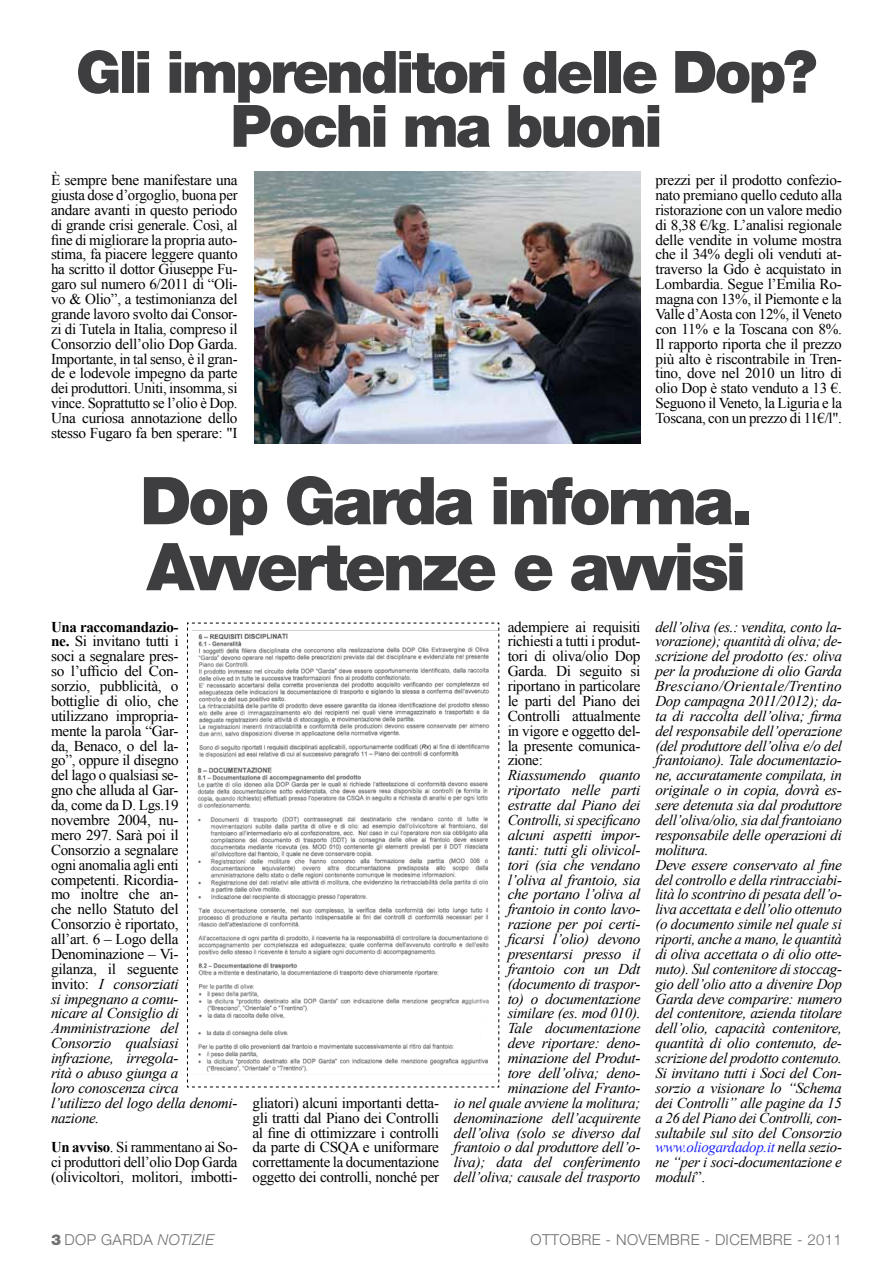
<style>
.page{position:relative;width:893px;height:1263px;background:#fff}
.page>*{position:absolute;margin:0;border:0;box-sizing:border-box;transform-origin:0 0}
.t1{font:900 66px/66px "Helvetica Neue LT Std";letter-spacing:-.05em;color:#3e3d40}
.t2{font:900 58.5px/54px "Helvetica Neue LT Std";letter-spacing:-.05em;color:#3e3d40;text-align:center}
.t3{font:15px/14.9px "Times New Roman";letter-spacing:-.02em;color:#000;text-align:justify}
.t4{font:italic 15px/14.9px "Times New Roman";letter-spacing:-.02em;color:#000;text-align:right}
.t5{font:300 15px "Helvetica Neue";letter-spacing:.025em;color:#707172}
.s1{font-weight:700}
.s2{font-style:italic}
.s3{color:#1922fb}
.s4{font-style:normal}
.s5{font-family:"Helvetica Neue LT Std";font-weight:900}
</style>
<div class="page">
<img style="left:254px;top:171px;width:386px;height:273px">
<svg style="left:187px;top:622px;width:313px;height:466px"></svg>
<h2 class="t2" style="left:76px;top:45px;width:743px">Gli imprenditori delle Dop?<br>Pochi ma buoni</h2>
<p class="t3" style="left:51px;top:172px;width:188px">È sempre bene manifestare una giusta dose d’orgoglio, buona per andare avanti in questo periodo di grande crisi generale. Così, al fine di migliorare la propria auto&shy;stima, fa piacere leggere quanto ha scritto il dottor Giuseppe Fu&shy;garo sul numero 6/2011 di “Oli&shy;vo &amp; Olio”, a testimonianza del grande lavoro svolto dai Consor&shy;zi di Tutela in Italia, compreso il Consorzio dell’olio Dop Garda.<br>Importante, in tal senso, è il gran&shy;de e lodevole impegno da parte dei produttori. Uniti, insomma, si vince. Soprattutto se l’olio è Dop.<br>Una curiosa annotazione dello stesso Fugaro fa ben sperare: "I</p>
<p class="t3" style="left:655px;top:172px;width:188px">prezzi per il prodotto confezio&shy;nato premiano quello ceduto alla ristorazione con un valore medio di 8,38 €/kg. L’analisi regionale delle vendite in volume mostra che il 34% degli oli venduti at&shy;traverso la Gdo è acquistato in Lombardia. Segue l’Emilia Ro&shy;magna con 13%, il Piemonte e la Valle d’Aosta con 12%, il Veneto con 11% e la Toscana con 8%.<br>Il rapporto riporta che il prezzo più alto è riscontrabile in Tren&shy;tino, dove nel 2010 un litro di olio Dop è stato venduto a 13 €.<br>Seguono il Veneto, la Liguria e la Toscana, con un prezzo di 11€/l".</p>
<h1 class="t1" style="left:140px;top:467px;width:614px">Dop Garda informa.<br>Avvertenze e avvisi</h1>
<p class="t3" style="left:51px;top:619px;width:188px;text-align:left"><span class="s1">Una raccomandazio-<br>ne.</span> Si invitano tutti i<br>soci a segnalare pres-<br>so l’ufficio del Con-<br>sorzio, pubblicità, o<br>bottiglie di olio, che utilizzano impropria-<br>mente la parola “Gar-<br>da, Benaco, o del la-<br>go”, oppure il disegno<br>del lago o qualsiasi se-<br>gno che alluda al Gar-<br>da, come da D. Lgs.19 novembre 2004, nu-<br>mero 297. Sarà poi il<br>Consorzio a segnalare<br>ogni anomalia agli enti competenti. Ricordia-<br>mo inoltre che an-<br>che nello Statuto del<br>Consorzio è riportato,<br>all’art. 6 – Logo della<br>Denominazione – Vi-<br>gilanza, il seguente<br>invito: <span class="s2">I consorziati<br>si impegnano a comu-<br>nicare al Consiglio di<br>Amministrazione del<br>Consorzio qualsiasi infrazione, irregola-<br>rità o abuso giunga a<br>loro conoscenza circa<br>l’utilizzo del logo della denomi&shy;nazione.</span></p>
<p class="t3" style="left:51px;top:1140px;width:188px"><span class="s1">Un avviso</span>. Si rammentano ai So&shy;ci produttori dell’olio Dop Garda (olivicoltori, molitori, imbotti-</p>
<p class="t3" style="left:252px;top:1095px;width:188px">gliatori) alcuni importanti detta&shy;gli tratti dal Piano dei Controlli al fine di ottimizzare i controlli da parte di CSQA e uniformare correttamente la documentazione oggetto dei controlli, nonché per</p>
<p class="t3" style="left:508px;top:619px;width:134px">adempiere ai requisiti richiesti a tutti i produt&shy;tori di oliva/olio Dop Garda. Di seguito si riportano in particolare le parti del Piano dei Controlli attualmente in vigore e oggetto del&shy;la presente comunica&shy;zione:</p>
<p class="t4" style="left:454px;top:767px;width:188px">Riassumendo quanto riportato nelle parti<br>estratte dal Piano dei<br>Controlli, si specificano<br>alcuni aspetti impor-<br>tanti: tutti gli olivicol-<br>tori (sia che vendano<br>l’oliva al frantoio, sia<br>che portano l’oliva al<br>frantoio in conto lavo-<br>razione per poi certi-<br>ficarsi l’olio) devono presentarsi presso il<br>frantoio con un Ddt (documento di traspor-<br>to) o documentazione<br>similare (es. mod 010).<br>Tale documentazione<br>deve riportare: deno&shy;minazione del Produt-<br>tore dell’oliva; deno&shy;minazione del Franto-<br>io nel quale avviene la molitura; denominazione dell’acquirente dell’oliva (solo se diverso dal frantoio o dal produttore dell’o&shy;liva); data del conferimento dell’oliva; causale del trasporto</p>
<p class="t4" style="left:655px;top:619px;width:188px;text-align:left">dell’oliva (es.: vendita, conto la&shy;vorazione); quantità di oliva; de&shy;scrizione del prodotto (es: oliva per la produzione di olio Garda<br>Bresciano/Orientale/Trentino<br>Dop campagna 2011/2012); da&shy;ta di raccolta dell’oliva; firma del responsabile dell’operazione (del produttore dell’oliva e/o del frantoiano). Tale documentazio&shy;ne, accuratamente compilata, in originale o in copia, dovrà es&shy;sere detenuta sia dal produttore dell’oliva/olio, sia dal frantoiano responsabile delle operazioni di molitura.<br>Deve essere conservato al fine del controllo e della rintracciabi&shy;lità lo scontrino di pesata dell’o&shy;liva accettata e dell’olio ottenuto (o documento simile nel quale si riporti, anche a mano, le quantità di oliva accettata o di olio otte&shy;nuto). Sul contenitore di stoccag&shy;gio dell’olio atto a divenire Dop<br>Garda deve comparire: numero del contenitore, azienda titolare dell’olio, capacità contenitore, quantità di olio contenuto, de&shy;scrizione del prodotto contenuto.<br>Si invitano tutti i Soci del Con&shy;sorzio a visionare lo “Schema dei Controlli” alle pagine da 15 a 26 del Piano dei Controlli, con&shy;sultabile sul sito del Consorzio <span class="s3">www.oliogardadop.it</span> nella sezio&shy;ne “per i soci-documentazione e moduli<span class="s4">”.</span></p>
<p class="t5" style="left:51px;top:1227px;width:164px"><span class="s5">3</span> DOP GARDA <span class="s2">NOTIZIE</span></p>
<p class="t5" style="left:531px;top:1227px;width:313px">OTTOBRE - NOVEMBRE - DICEMBRE - 2011</p>
</div>
